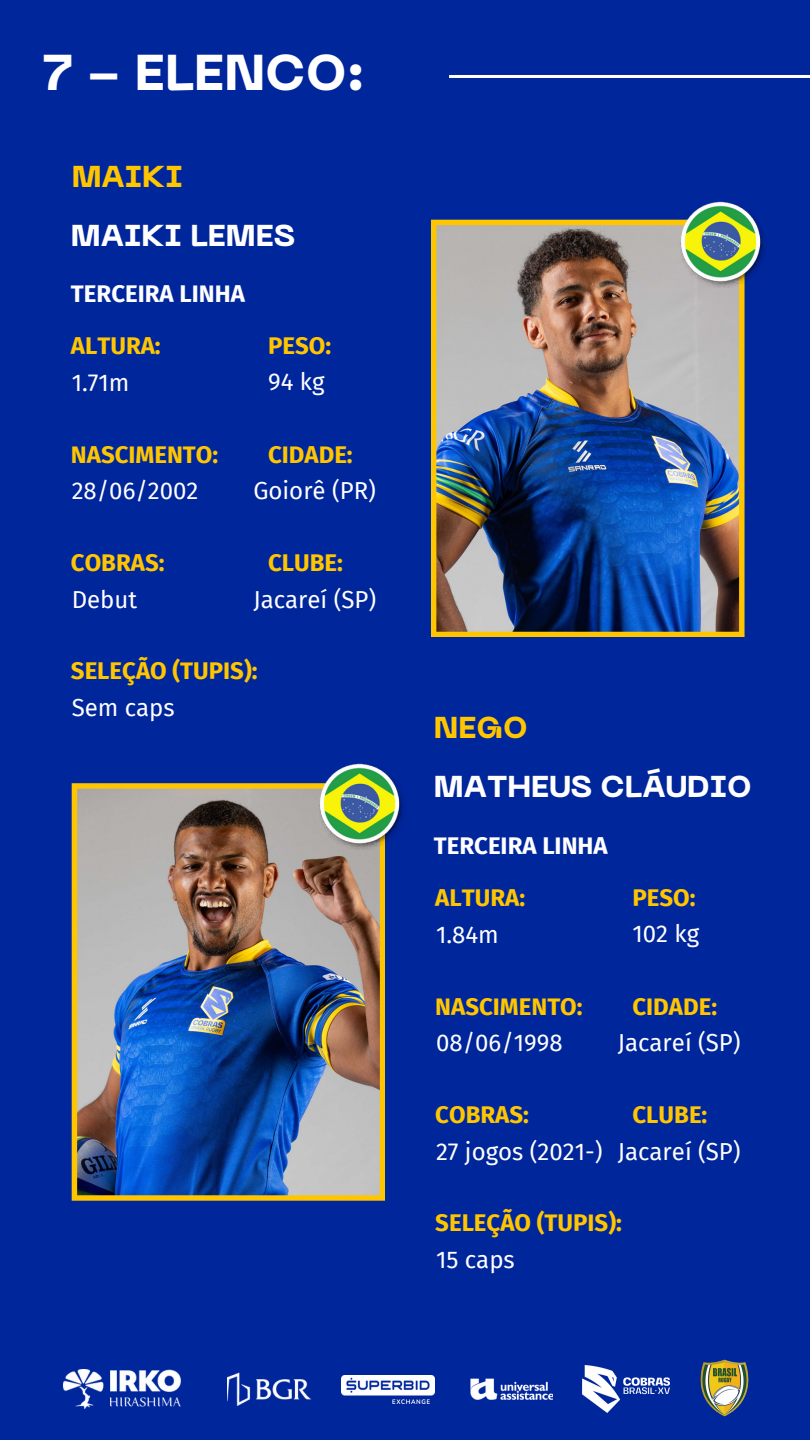
<style>
.page{position:relative;width:810px;height:1440px;background:#00269c}
.page>*{position:absolute;margin:0;border:0;box-sizing:border-box;transform-origin:0 0}
.t1{font:800 50px "PP Neue Machina";color:#fff}
.t2{font:800 30px "PP Neue Machina";color:#fff}
.t3{font:800 30px "PP Neue Machina";color:#ffc600}
.t4{font:700 24px "Fira Sans";color:#ffc600}
.t5{font:24px "Fira Sans";color:#fff}
.t6{font:700 24px "Fira Sans";color:#fff}
</style>
<div class="page">
<img style="left:431px;top:220px;width:313px;height:417px">
<img style="left:72px;top:783px;width:313px;height:418px">
<img style="left:319px;top:764px;width:85px;height:87px">
<img style="left:679px;top:201px;width:86px;height:87px">
<hr style="left:449px;top:75px;width:361px;height:3px;background:#fff">
<img style="left:700px;top:1359px;width:49px;height:58px">
<img style="left:583px;top:1365px;width:87px;height:48px">
<img style="left:64px;top:1369px;width:117px;height:40px">
<img style="left:228px;top:1372px;width:84px;height:34px">
<img style="left:341px;top:1375px;width:93px;height:28px">
<img style="left:470px;top:1378px;width:83px;height:22px">
<h1 class="t1" style="left:42px;top:53px;width:324px">7 - ELENCO:</h1>
<p class="t3" style="left:72px;top:165px;width:113px">MAIKI</p>
<p class="t2" style="left:71px;top:223px;width:226px">MAIKI LEMES</p>
<p class="t6" style="left:71px;top:280px;width:175px">TERCEIRA LINHA</p>
<p class="t4" style="left:71px;top:332px;width:91px">ALTURA:</p>
<p class="t5" style="left:72px;top:369px;width:59px">1.71m</p>
<p class="t4" style="left:268px;top:332px;width:65px">PESO:</p>
<p class="t5" style="left:268px;top:368px;width:58px">94 kg</p>
<p class="t4" style="left:71px;top:440px;width:149px">NASCIMENTO:</p>
<p class="t4" style="left:268px;top:440px;width:86px">CIDADE:</p>
<p class="t5" style="left:72px;top:477px;width:128px">28/06/2002</p>
<p class="t5" style="left:253px;top:477px;width:124px">Goiorê (PR)</p>
<p class="t4" style="left:71px;top:549px;width:95px">COBRAS:</p>
<p class="t5" style="left:72px;top:585px;width:67px">Debut</p>
<p class="t4" style="left:268px;top:549px;width:76px">CLUBE:</p>
<p class="t5" style="left:253px;top:585px;width:124px">Jacareí (SP)</p>
<p class="t4" style="left:71px;top:656px;width:188px">SELEÇÃO (TUPIS):</p>
<p class="t5" style="left:72px;top:693px;width:105px">Sem caps</p>
<p class="t3" style="left:434px;top:716px;width:95px">NEGO</p>
<p class="t2" style="left:434px;top:775px;width:319px">MATHEUS CLÁUDIO</p>
<p class="t6" style="left:434px;top:832px;width:175px">TERCEIRA LINHA</p>
<p class="t4" style="left:435px;top:884px;width:91px">ALTURA:</p>
<p class="t5" style="left:436px;top:921px;width:64px">1.84m</p>
<p class="t4" style="left:632px;top:884px;width:65px">PESO:</p>
<p class="t5" style="left:632px;top:920px;width:68px">102 kg</p>
<p class="t4" style="left:435px;top:992px;width:149px">NASCIMENTO:</p>
<p class="t4" style="left:632px;top:992px;width:86px">CIDADE:</p>
<p class="t5" style="left:436px;top:1029px;width:128px">08/06/1998</p>
<p class="t5" style="left:618px;top:1029px;width:124px">Jacareí (SP)</p>
<p class="t4" style="left:435px;top:1101px;width:95px">COBRAS:</p>
<p class="t5" style="left:436px;top:1137px;width:168px">27 jogos (2021-)</p>
<p class="t4" style="left:632px;top:1101px;width:76px">CLUBE:</p>
<p class="t5" style="left:618px;top:1137px;width:124px">Jacareí (SP)</p>
<p class="t4" style="left:435px;top:1208px;width:188px">SELEÇÃO (TUPIS):</p>
<p class="t5" style="left:436px;top:1245px;width:80px">15 caps</p>
</div>
